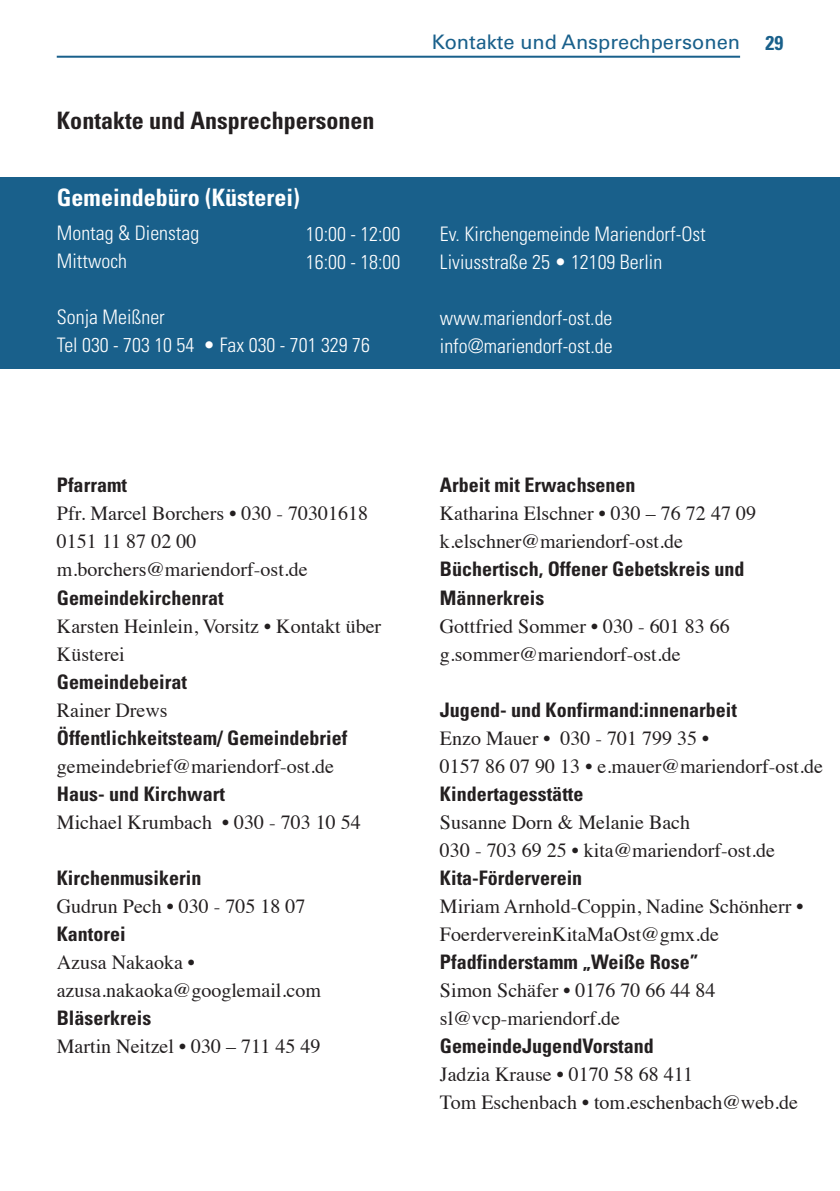
<style>
.page{position:relative;width:840px;height:1191px;background:#fff}
.page>*{position:absolute;margin:0;border:0;box-sizing:border-box;transform-origin:0 0}
.t1{font:700 condensed 24px "Univers";color:#231f20}
.t2{font:700 condensed 24px "Univers";color:#fff}
.t3{font:20px/28px "Times";color:#231f20}
.t4{font:700 condensed 20px/28px "Univers";color:#231f20}
.t5{font:300 condensed 20px/28px "Univers";color:#fff}
.t6{font:20px "Univers";color:#19608b}
.t7{font:700 condensed 20px "Univers";color:#19608b}
</style>
<div class="page">
<hr style="left:57px;top:56px;width:682px;height:2px;background:#19608b">
<div style="left:0;top:177px;width:839px;height:192px;background:#19608b"></div>
<p class="t1" style="left:57px;top:106px;width:319px">Kontakte und Ansprechpersonen</p>
<p class="t2" style="left:57px;top:183px;width:244px">Gemeindebüro (Küsterei)</p>
<p class="t5" style="left:57px;top:219px;width:144px">Montag &amp; Dienstag<br>Mittwoch</p>
<p class="t5" style="left:306px;top:220px;width:96px">10:00 - 12:00<br>16:00 - 18:00</p>
<p class="t5" style="left:57px;top:303px;width:314px">Sonja Meißner<br>Tel 030 - 703 10 54 • Fax 030 - 701 329 76</p>
<p class="t6" style="left:431px;top:30px;width:310px">Kontakte und Ansprechpersonen</p>
<p class="t7" style="left:765px;top:30px;width:19px">29</p>
<p class="t5" style="left:439px;top:219px;width:267px">Ev. Kirchengemeinde Mariendorf-Ost<br>Liviusstraße 25 • 12109 Berlin</p>
<p class="t5" style="left:439px;top:303px;width:174px">www.mariendorf-ost.de info@mariendorf-ost.de</p>
<p class="t4" style="left:57px;top:471px;width:71px">Pfarramt</p>
<p class="t3" style="left:57px;top:498px;width:312px">Pfr. Marcel Borchers • 030 - 70301618<br>0151 11 87 02 00 m.borchers@mariendorf-ost.de</p>
<p class="t4" style="left:57px;top:583px;width:168px">Gemeindekirchenrat</p>
<p class="t3" style="left:57px;top:610px;width:325px">Karsten Heinlein, Vorsitz • Kontakt über<br>Küsterei</p>
<p class="t4" style="left:57px;top:667px;width:131px">Gemeindebeirat</p>
<p class="t3" style="left:57px;top:694px;width:112px">Rainer Drews</p>
<p class="t4" style="left:57px;top:723px;width:292px">Öffentlichkeitsteam/ Gemeindebrief</p>
<p class="t3" style="left:57px;top:750px;width:278px">gemeindebrief@mariendorf-ost.de</p>
<p class="t4" style="left:57px;top:779px;width:169px">Haus- und Kirchwart</p>
<p class="t3" style="left:57px;top:806px;width:305px">Michael Krumbach • 030 - 703 10 54</p>
<p class="t4" style="left:57px;top:863px;width:146px">Kirchenmusikerin</p>
<p class="t3" style="left:57px;top:890px;width:250px">Gudrun Pech • 030 - 705 18 07</p>
<p class="t4" style="left:57px;top:919px;width:70px">Kantorei</p>
<p class="t3" style="left:57px;top:946px;width:265px">Azusa Nakaoka • azusa.nakaoka@googlemail.com</p>
<p class="t4" style="left:57px;top:1003px;width:96px">Bläserkreis</p>
<p class="t3" style="left:57px;top:1030px;width:265px">Martin Neitzel • 030 – 711 45 49</p>
<p class="t4" style="left:439px;top:471px;width:197px">Arbeit mit Erwachsenen</p>
<p class="t3" style="left:439px;top:498px;width:317px">Katharina Elschner • 030 – 76 72 47 09 k.elschner@mariendorf-ost.de</p>
<p class="t4" style="left:439px;top:555px;width:306px">Büchertisch, Offener Gebetskreis und<br>Männerkreis</p>
<p class="t3" style="left:439px;top:610px;width:291px">Gottfried Sommer • 030 - 601 83 66 g.sommer@mariendorf-ost.de</p>
<p class="t4" style="left:439px;top:696px;width:298px">Jugend- und Konfirmand:innenarbeit</p>
<p class="t3" style="left:439px;top:723px;width:384px">Enzo Mauer • 030 - 701 799 35 •<br>0157 86 07 90 13 • e.mauer@mariendorf-ost.de</p>
<p class="t4" style="left:439px;top:780px;width:145px">Kindertagesstätte</p>
<p class="t3" style="left:439px;top:807px;width:336px">Susanne Dorn &amp; Melanie Bach<br>030 - 703 69 25 • kita@mariendorf-ost.de</p>
<p class="t4" style="left:439px;top:864px;width:144px">Kita-Förderverein</p>
<p class="t3" style="left:439px;top:891px;width:365px">Miriam Arnhold-Coppin, Nadine Schönherr •<br>FoerdervereinKitaMaOst@gmx.de</p>
<p class="t4" style="left:439px;top:948px;width:260px">Pfadfinderstamm „Weiße Rose”</p>
<p class="t3" style="left:439px;top:975px;width:277px">Simon Schäfer • 0176 70 66 44 84 sl@vcp-mariendorf.de</p>
<p class="t4" style="left:439px;top:1032px;width:215px">GemeindeJugendVorstand</p>
<p class="t3" style="left:439px;top:1059px;width:359px">Jadzia Krause • 0170 58 68 411<br>Tom Eschenbach • tom.eschenbach@web.de</p>
</div>
